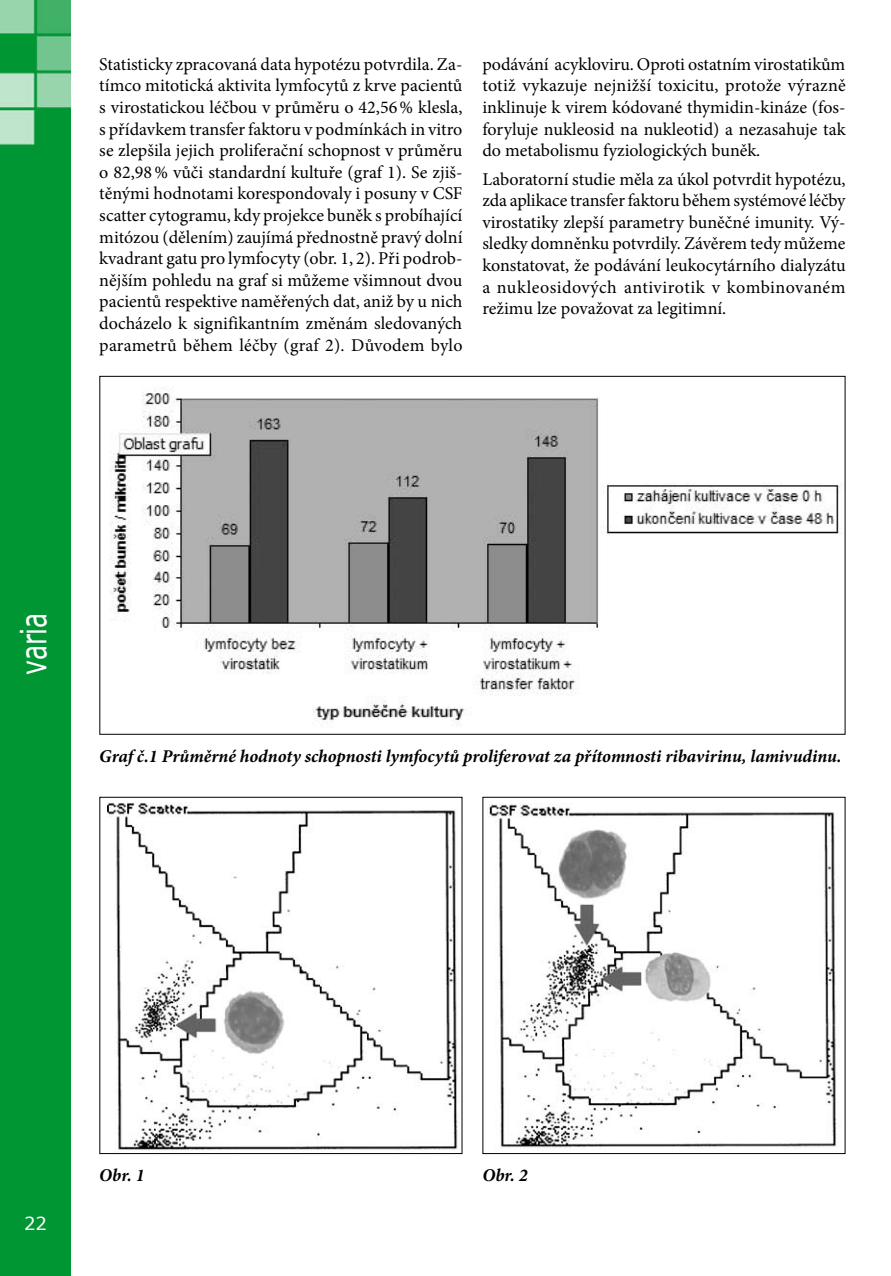
<style>
.page{position:relative;width:891px;height:1276px;background:#fff}
.page>*{position:absolute;margin:0;border:0;box-sizing:border-box;transform-origin:0 0}
.t1{font:36px "Verdana";color:#fff;scale:.7 1}
.t2{font:18px/21.6px "Minion Pro";color:#000;text-align:justify}
.t3{font:italic 700 18px "Minion Pro";letter-spacing:-.005em;color:#000}
.t4{font:18px "Verdana";color:#fff}
</style>
<div class="page">
<img style="left:0;top:0;width:71px;height:1276px">
<img style="left:110px;top:388px;width:732px;height:338px">
<img style="left:107px;top:802px;width:352px;height:348px">
<div style="left:99px;top:797px;width:363px;height:357px;border:1px solid #000"></div>
<img style="left:487px;top:803px;width:350px;height:346px">
<div style="left:482px;top:797px;width:363px;height:357px;border:1px solid #000"></div>
<p class="t2" style="left:99px;top:53px;width:364px">Statisticky zpracovaná data hypotézu potvrdila. Za&shy;tímco mitotická aktivita lymfocytů z krve pacientů s virostatickou léčbou v průměru o 42,56% klesla, s přídavkem transfer faktoru v podmínkách in vitro se zlepšila jejich proliferační schopnost v průměru o 82,98% vůči standardní kultuře (graf 1). Se zjiš&shy;těnými hodnotami korespondovaly i posuny v CSF scatter cytogramu, kdy projekce buněk s probíhající mitózou (dělením) zaujímá přednostně pravý dolní kvadrant gatu pro lymfocyty (obr. 1, 2). Při podrob&shy;nějším pohledu na graf si můžeme všimnout dvou pacientů respektive naměřených dat, aniž by u nich docházelo k signifikantním změnám sledovaných parametrů během léčby (graf 2). Důvodem bylo</p>
<p class="t2" style="left:482px;top:53px;width:365px">podávání acykloviru. Oproti ostatním virostatikům totiž vykazuje nejnižší toxicitu, protože výrazně inklinuje k virem kódované thymidin-kináze (fos&shy;foryluje nukleosid na nukleotid) a nezasahuje tak do metabolismu fyziologických buněk.</p>
<p class="t2" style="left:482px;top:168px;width:364px">Laboratorní studie měla za úkol potvrdit hypotézu, zda aplikace transfer faktoru během systémové léčby virostatiky zlepší parametry buněčné imunity. Vý&shy;sledky domněnku potvrdily. Závěrem tedy můžeme konstatovat, že podávání leukocytárního dialyzátu a nukleosidových antivirotik v kombinovaném režimu lze považovat za legitimní.</p>
<h1 class="t1" style="left:10px;top:694px;width:146px;rotate:-90deg">ú odem</h1>
<h1 class="t1" style="left:10px;top:675px;width:91px;rotate:-90deg">varia</h1>
<p class="t3" style="left:99px;top:743px;width:743px">Graf č.1 Průměrné hodnoty schopnosti lymfocytů proliferovat za přítomnosti ribavirinu, lamivudinu.</p>
<p class="t4" style="left:24px;top:1211px;width:24px">22</p>
<p class="t3" style="left:99px;top:1162px;width:47px">Obr. 1</p>
<p class="t3" style="left:482px;top:1162px;width:47px">Obr. 2</p>
</div>
